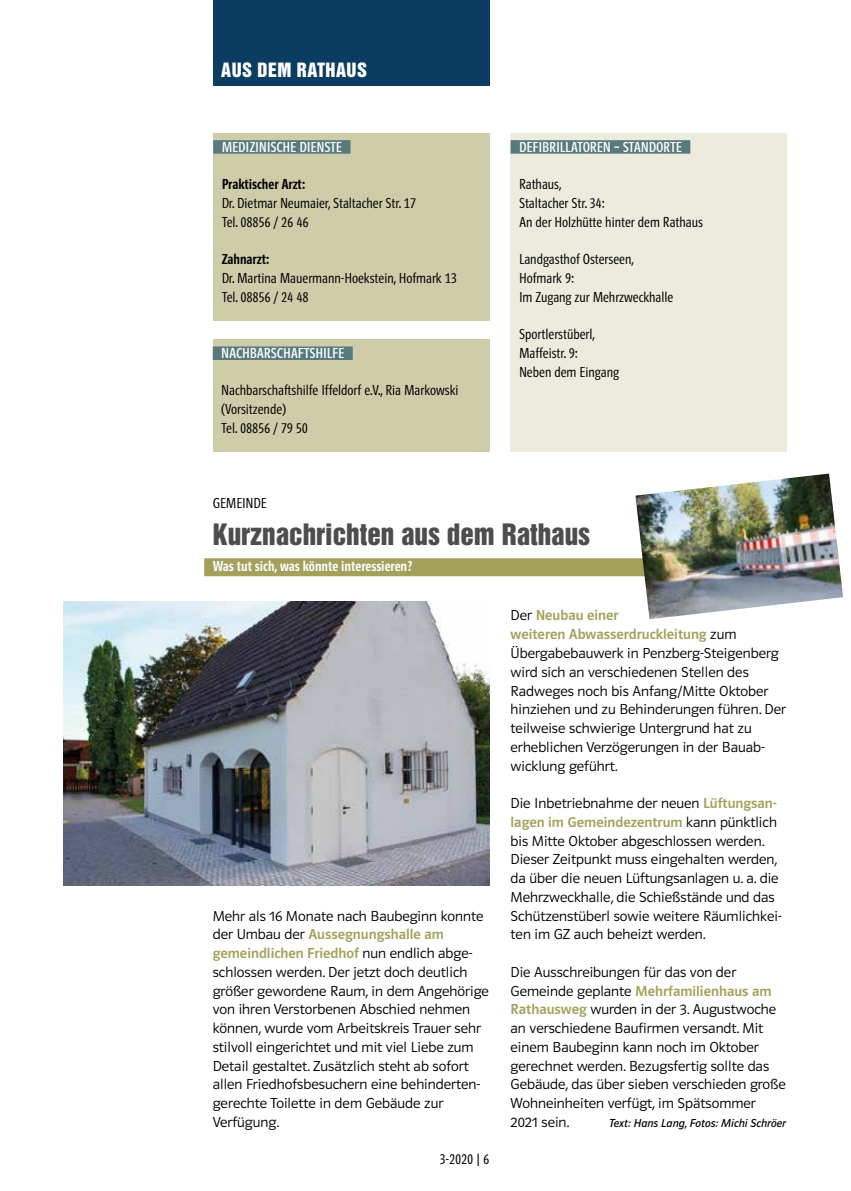
<style>
.page{position:relative;width:851px;height:1191px;background:#fff}
.page>*{position:absolute;margin:0;border:0;box-sizing:border-box;transform-origin:0 0}
.t1{font:27px "Helvetica Inserat LT";color:#4d4d4c}
.t2{font:18px "Helvetica Inserat LT";letter-spacing:.025em;color:#fff}
.t3{font:15px/18.8px "Polo 11 K Leicht";color:#000}
.t4{font:15px/18.8px "Polo Eng R Leicht";color:#000}
.t5{font:15px/18.8px "Polo 11 K Krftg";color:#a3a15c}
.t6{font:15px "Polo Eng R Buch";color:#fff}
.t7{font:15px "Polo Eng R Krftg";color:#fff}
.t8{font:15px "Polo Eng R Krftg";color:#000}
.t9{font:12px "Polo 11 K Buch Kursiv";color:#000}
.s1{font-family:"Polo 11 K Leicht";color:#000}
.s2{font-family:"Polo 11 K Krftg";color:#a3a15c}
</style>
<div class="page">
<div style="left:204px;top:558px;width:446px;height:18px;background:#a3a15c"></div>
<div style="left:213px;top:0;width:276px;height:85px;background:#0a3d61"></div>
<div style="left:213px;top:133px;width:276px;height:187px;background:#cfccaa"></div>
<div style="left:213px;top:140px;width:137px;height:14px;background:#597a7d"></div>
<div style="left:213px;top:339px;width:276px;height:112px;background:#cfccaa"></div>
<div style="left:213px;top:346px;width:140px;height:14px;background:#597a7d"></div>
<div style="left:510px;top:133px;width:277px;height:318px;background:#ecebde"></div>
<div style="left:510px;top:140px;width:180px;height:14px;background:#597a7d"></div>
<img style="left:64px;top:601px;width:425px;height:284px">
<img style="left:635px;top:473px;width:208px;height:146px">
<p class="t2" style="left:221px;top:59px;width:147px">AUS DEM RATHAUS</p>
<p class="t6" style="left:222px;top:139px;width:122px">MEDIZINISCHE DIENSTE</p>
<p class="t8" style="left:222px;top:176px;width:85px">Praktischer Arzt:</p>
<p class="t4" style="left:222px;top:194px;width:195px">Dr. Dietmar Neumaier, Staltacher Str. 17<br>Tel. 08856 / 26 46</p>
<p class="t8" style="left:222px;top:251px;width:49px">Zahnarzt:</p>
<p class="t4" style="left:222px;top:269px;width:236px">Dr. Martina Mauermann-Hoekstein, Hofmark 13<br>Tel. 08856 / 24 48</p>
<p class="t6" style="left:221px;top:345px;width:124px">NACHBARSCHAFTSHILFE</p>
<p class="t4" style="left:221px;top:381px;width:239px">Nachbarschaftshilfe Iffeldorf e.V., Ria Markowski (Vorsitzende)<br>Tel. 08856 / 79 50</p>
<p class="t6" style="left:519px;top:139px;width:164px">DEFIBRILLATOREN – STANDORTE</p>
<p class="t4" style="left:519px;top:175px;width:185px">Rathaus,<br>Staltacher Str. 34:<br>An der Holzhütte hinter dem Rathaus</p>
<p class="t4" style="left:519px;top:250px;width:156px">Landgasthof Osterseen,<br>Hofmark 9:<br>Im Zugang zur Mehrzweckhalle</p>
<p class="t4" style="left:519px;top:325px;width:101px">Sportlerstüberl,<br>Maffeistr. 9:<br>Neben dem Eingang</p>
<p class="t4" style="left:213px;top:494px;width:55px">GEMEINDE</p>
<h1 class="t1" style="left:213px;top:519px;width:379px">Kurznachrichten aus dem Rathaus</h1>
<p class="t7" style="left:213px;top:558px;width:201px">Was tut sich, was könnte interessieren?</p>
<p class="t3" style="left:213px;top:906px;width:272px">Mehr als 16 Monate nach Baubeginn konnte</p>
<p class="t5" style="left:213px;top:925px;width:261px"><span class="s1">der Umbau der</span> Aussegnungshalle am gemeindlichen Friedhof <span class="s1">nun endlich abge-</span></p>
<p class="t3" style="left:213px;top:962px;width:278px">schlossen werden. Der jetzt doch deutlich größer gewordene Raum, in dem Angehörige von ihren Verstorbenen Abschied nehmen können, wurde vom Arbeitskreis Trauer sehr stilvoll eingerichtet und mit viel Liebe zum Detail gestaltet. Zusätzlich steht ab sofort allen Friedhofsbesuchern eine behinderten&shy;gerechte Toilette in dem Gebäude zur Verfügung.</p>
<p class="t4" style="left:439px;top:1150px;width:51px">3-2020 | 6</p>
<p class="t5" style="left:510px;top:606px;width:227px"><span class="s1">Der</span> Neubau einer<br>weiteren Abwasserdruckleitung <span class="s1">zum</span></p>
<p class="t3" style="left:510px;top:644px;width:277px">Übergabebauwerk in Penzberg-Steigenberg wird sich an verschiedenen Stellen des Radweges noch bis Anfang/Mitte Oktober hinziehen und zu Behinderungen führen. Der teilweise schwierige Untergrund hat zu erheblichen Verzögerungen in der Bauab&shy;wicklung geführt.</p>
<p class="t3" style="left:510px;top:794px;width:268px">Die Inbetriebnahme der neuen <span class="s2">Lüftungsan-</span></p>
<p class="t5" style="left:510px;top:812px;width:268px">lagen im Gemeindezentrum <span class="s1">kann pünktlich</span></p>
<p class="t3" style="left:510px;top:831px;width:273px">bis Mitte Oktober abgeschlossen werden.<br>Dieser Zeitpunkt muss eingehalten werden, da über die neuen Lüftungsanlagen u. a. die Mehrzweckhalle, die Schießstände und das Schützenstüberl sowie weitere Räumlichkei&shy;ten im GZ auch beheizt werden.</p>
<p class="t3" style="left:510px;top:962px;width:227px">Die Ausschreibungen für das von der</p>
<p class="t5" style="left:510px;top:981px;width:262px"><span class="s1">Gemeinde geplante</span> Mehrfamilienhaus am</p>
<p class="t3" style="left:510px;top:1000px;width:277px"><span class="s2">Rathausweg</span> wurden in der 3. Augustwoche an verschiedene Baufirmen versandt. Mit einem Baubeginn kann noch im Oktober gerechnet werden. Bezugsfertig sollte das Gebäude, das über sieben verschieden große Wohneinheiten verfügt, im Spätsommer 2021 sein.</p>
<p class="t9" style="left:609px;top:1116px;width:178px">Text: Hans Lang, Fotos: Michi Schröer</p>
</div>
